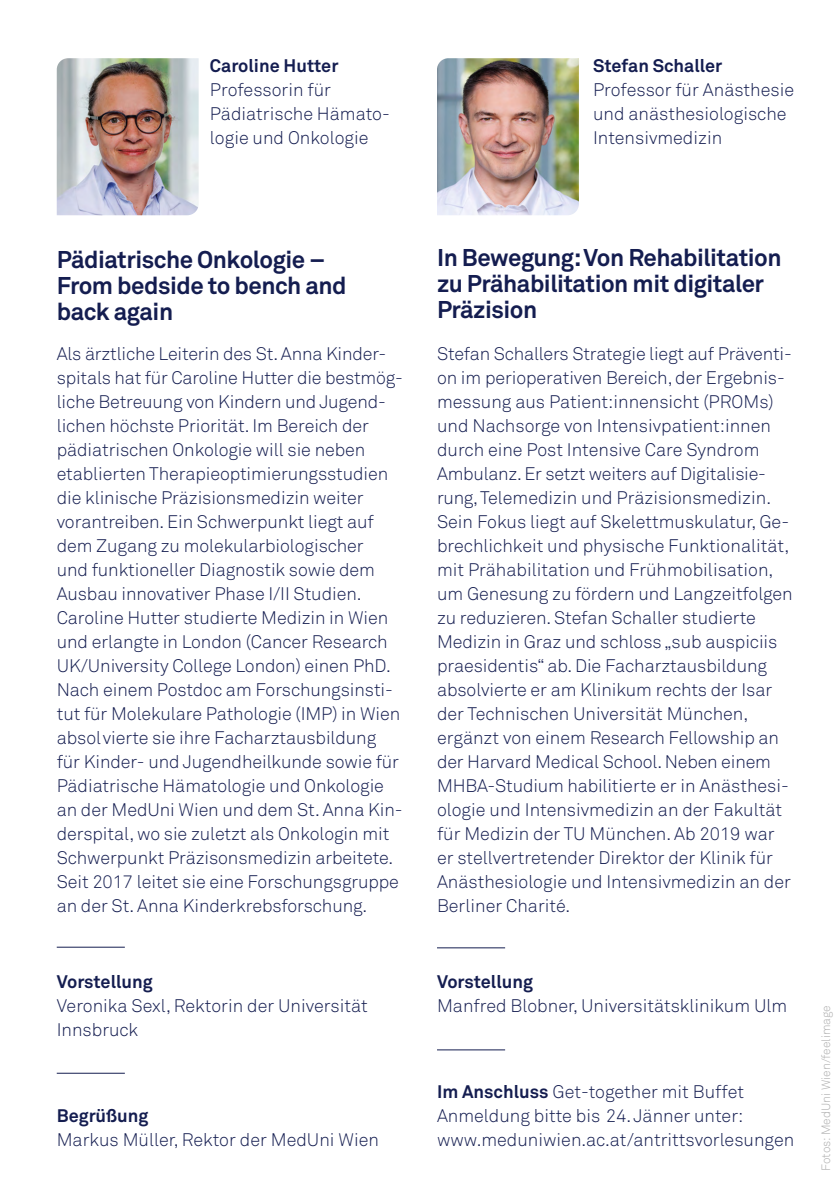
<style>
.page{position:relative;width:840px;height:1191px;background:#fff}
.page>*{position:absolute;margin:0;border:0;box-sizing:border-box;transform-origin:0 0}
.t1{font:700 24px/26px "Akkurat Pro";letter-spacing:-.02em;color:#141d50}
.t2{font:300 18px/24px "Akkurat Pro";letter-spacing:-.005em;color:#141d50}
.t3{font:700 18px "Akkurat Pro";color:#141d50}
.t4{font:300 12px "Akkurat Pro";color:#aeaeae}
.s1{font-weight:700}
</style>
<div class="page">
<hr style="left:57px;top:946px;width:68px;height:1px;background:#141d50">
<hr style="left:57px;top:1072px;width:68px;height:1px;background:#141d50">
<hr style="left:437px;top:947px;width:68px;height:1px;background:#141d50">
<hr style="left:437px;top:1049px;width:68px;height:1px;background:#141d50">
<img style="left:437px;top:58px;width:141px;height:157px">
<img style="left:57px;top:58px;width:141px;height:157px">
<p class="t2" style="left:210px;top:54px;width:181px"><span class="s1">Caroline Hutter<br></span>Professorin für<br>Pädiatrische Hämato&shy;logie und Onkologie</p>
<p class="t3" style="left:592px;top:55px;width:131px">Stefan Schaller</p>
<p class="t2" style="left:592px;top:78px;width:202px">Professor für Anästhesie und anästhesiologische<br>Intensivmedizin</p>
<p class="t1" style="left:57px;top:246px;width:291px">Pädiatrische Onkologie –<br>From bedside to bench and back again</p>
<p class="t2" style="left:57px;top:342px;width:347px">Als ärztliche Leiterin des St. Anna Kinder&shy;spitals hat für Caroline Hutter die bestmög&shy;liche Betreuung von Kindern und Jugend&shy;lichen höchste Priorität. Im Bereich der pädiatrischen Onkologie will sie neben etablierten Therapieoptimierungsstudien die klinische Präzisionsmedizin weiter vorantreiben. Ein Schwerpunkt liegt auf dem Zugang zu molekularbiologischer<br>und funktioneller Diagnostik sowie dem Ausbau innovativer Phase I/II Studien.<br>Caroline Hutter studierte Medizin in Wien und erlangte in London (Cancer Research UK/University College London) einen PhD.<br>Nach einem Postdoc am Forschungsinsti&shy;tut für Molekulare Pathologie (IMP) in Wien absolvierte sie ihre Facharztausbildung für Kinder- und Jugendheilkunde sowie für Pädiatrische Hämatologie und Onkologie an der MedUni Wien und dem St. Anna Kin&shy;derspital, wo sie zuletzt als Onkologin mit Schwerpunkt Präzisonsmedizin arbeitete.<br>Seit 2017 leitet sie eine Forschungsgruppe an der St. Anna Kinderkrebsforschung.</p>
<p class="t3" style="left:57px;top:970px;width:97px">Vorstellung</p>
<p class="t2" style="left:57px;top:993px;width:312px">Veronika Sexl, Rektorin der Universität<br>Innsbruck</p>
<p class="t2" style="left:57px;top:1103px;width:323px"><span class="s1">Begrüßung<br></span>Markus Müller, Rektor der MedUni Wien</p>
<p class="t1" style="left:437px;top:244px;width:346px">In Bewegung: Von Rehabilitation zu Prähabilitation mit digitaler<br>Präzision</p>
<p class="t2" style="left:437px;top:342px;width:356px">Stefan Schallers Strategie liegt auf Präventi&shy;on im perioperativen Bereich, der Ergebnis&shy;messung aus Patient:innensicht (PROMs)</p>
<p class="t2" style="left:437px;top:414px;width:357px">und Nachsorge von Intensivpatient:innen durch eine Post Intensive Care Syndrom Ambulanz. Er setzt weiters auf Digitalisie&shy;rung, Telemedizin und Präzisionsmedizin.<br>Sein Fokus liegt auf Skelettmuskulatur, Ge&shy;brechlichkeit und physische Funktionalität, mit Prähabilitation und Frü hmobilisation, um Genesung zu fördern und Langzeitfolgen zu reduzieren. Stefan Schaller studierte Medizin in Graz und schloss „sub auspiciis praesidentis“ ab. Die Facharztausbildung absolvierte er am Klinikum rechts der Isar der Technischen Universität Mü nchen, ergänzt von einem Research Fellowship an der Harvard Medical School. Neben einem MHBA-Studium habilitierte er in Anästhesi&shy;ologie und Intensivmedizin an der Fakultät fü r Medizin der TU Mü nchen. Ab 2019 war er stellvertretender Direktor der Klinik fü r Anästhesiologie und Intensivmedizin an der Berliner Charité.</p>
<p class="t3" style="left:437px;top:971px;width:97px">Vorstellung</p>
<p class="t2" style="left:437px;top:994px;width:351px">Manfred Blobner, Universitätsklinikum Ulm</p>
<p class="t2" style="left:437px;top:1080px;width:308px"><span class="s1">Im Anschluss</span> Get-together mit Buffet</p>
<p class="t2" style="left:437px;top:1104px;width:358px">Anmeldung bitte bis 24. Jänner unter: www.meduniwien.ac.at/antrittsvorlesungen</p>
<p class="t4" style="left:818px;top:1170px;width:167px;rotate:-90deg">Fotos: MedUni Wien/feelimage</p>
</div>
